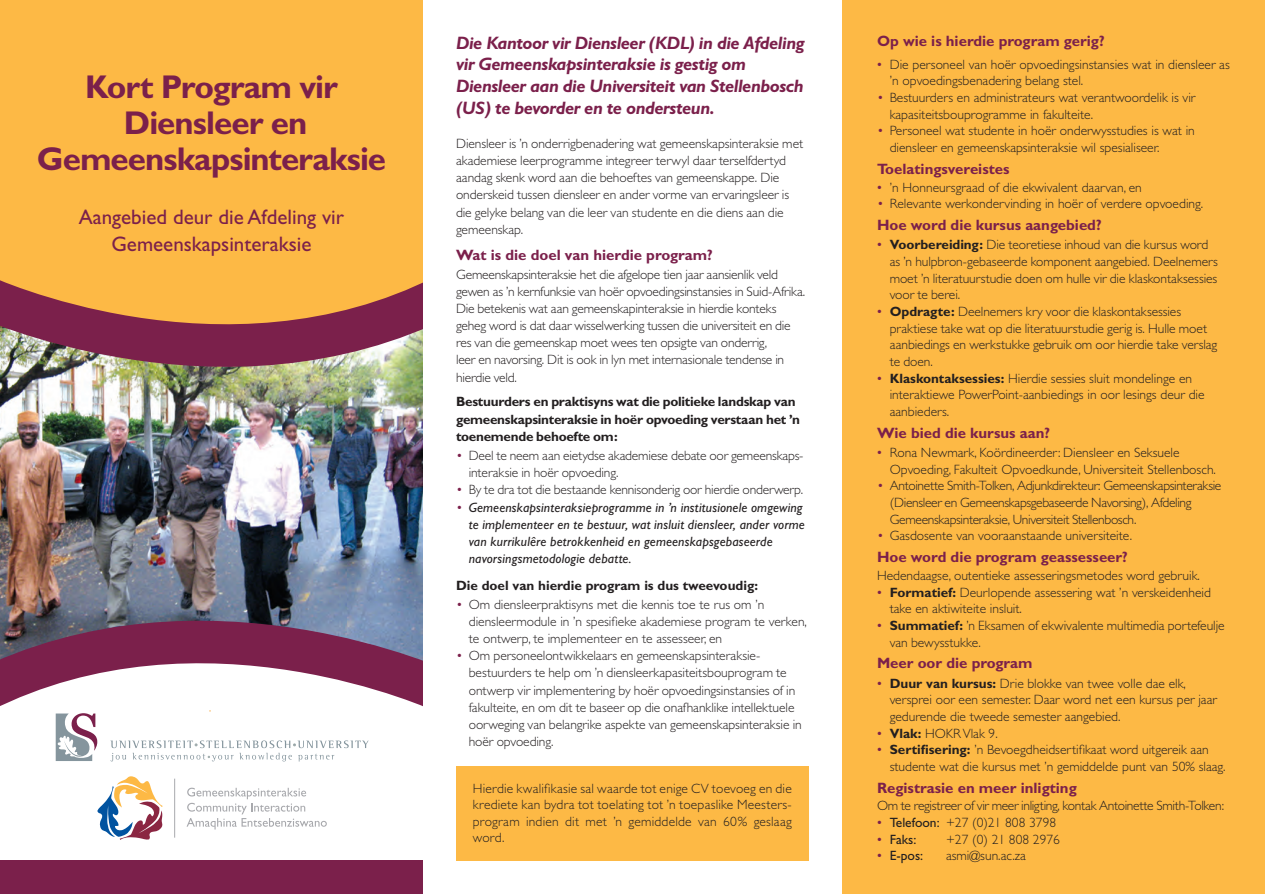
<style>
.page{position:relative;width:1265px;height:894px;background:#fff}
.page>*{position:absolute;margin:0;border:0;box-sizing:border-box;transform-origin:0 0}
.t1{font:700 33px/36px "Gill Sans";letter-spacing:-.03em;color:#7b204b;text-align:center}
.t2{font:21px/27px "Gill Sans";color:#7b204b;text-align:center}
.t3{font:italic 700 18px/21.6px "Gill Sans";letter-spacing:-.025em;color:#7b204b}
.t4{font:700 15px "Gill Sans";color:#7b204b}
.t5{font:300 13.5px/17.1px "Gill Sans";color:#231f20}
.t6{font:300 13.5px/16.6px "Gill Sans";letter-spacing:-.025em;color:#231f20}
.t7{font:italic 13.5px/17.1px "Gill Sans";letter-spacing:.01em;color:#231f20}
.t8{font:700 13.5px/17.1px "Gill Sans";letter-spacing:-.02em;color:#231f20}
.t9{font:700 13.5px "Gill Sans";color:#231f20}
.t10{font:13.5px "Gill Sans";color:#231f20}
.s1{color:#7b204b}
.s2{font-weight:300;font-style:normal;color:#7b204b}
.s3{font-weight:400;color:#7b204b}
.s4{font-weight:700}
.s5{font-weight:400}
</style>
<div class="page">
<img style="left:0;top:465px;width:422px;height:57px">
<div style="left:843px;top:0;width:422px;height:893px;background:#fdb945"></div>
<svg style="left:97px;top:781px;width:66px;height:58px"></svg>
<svg style="left:187px;top:787px;width:140px;height:42px"></svg>
<hr style="left:174px;top:778px;width:1px;height:59px;background:#a8a9ad">
<div style="left:0;top:0;width:422px;height:206px;background:#fdb945"></div>
<img style="left:0;top:522px;width:422px;height:259px">
<img style="left:0;top:206px;width:422px;height:259px">
<div style="left:0;top:860px;width:422px;height:33px;background:#7b204b"></div>
<div style="left:456px;top:765px;width:353px;height:95px;background:#fdb945"></div>
<h1 class="t1" style="left:37px;top:69px;width:351px">Kort Program vir<br>Diensleer en<br>Gemeenskapsinteraksie</h1>
<h2 class="t2" style="left:79px;top:204px;width:267px">Aangebied deur die Afdeling vir<br>Gemeenskapsinteraksie</h2>
<h3 class="t3" style="left:456px;top:32px;width:350px">Die Kantoor vir Diensleer (KDL) in die Afdeling vir Gemeenskapsinteraksie is gestig om Diensleer aan die Universiteit van Stellenbosch (US) te bevorder en te ondersteun.</h3>
<p class="t5" style="left:456px;top:135px;width:349px">Diensleer is ’n onderrigbenadering wat gemeenskapsinteraksie met akademiese leerprogramme integreer terwyl daar terselfdertyd aandag skenk word aan die behoeftes van gemeenskappe. Die onderskeid tussen diensleer en ander vorme van ervaringsleer is die gelyke belang van die leer van studente en die diens aan die gemeenskap.</p>
<p class="t4" style="left:456px;top:246px;width:258px">Wat is die doel van hierdie program?</p>
<p class="t5" style="left:456px;top:265px;width:351px">Gemeenskapsinteraksie het die afgelope tien jaar aansienlik veld gewen as ’n kernfunksie van hoër opvoedingsinstansies in Suid-Afrika.<br>Die betekenis wat aan gemeenskapinteraksie in hierdie konteks geheg word is dat daar wisselwerking tussen die universiteit en die res van die gemeenskap moet wees ten opsigte van onderrig,<br>leer en navorsing. Dit is ook in lyn met internasionale tendense in hierdie veld.</p>
<p class="t8" style="left:456px;top:393px;width:345px">Bestuurders en praktisyns wat die politieke landskap van gemeenskapsinteraksie in hoër opvoeding verstaan het ’n toenemende behoefte om:</p>
<p class="t5" style="left:469px;top:447px;width:336px;text-indent:-13px"><span class="s1">•</span> Deel te neem aan eietydse akademiese debate oor gemeenskaps&shy;interaksie in hoër opvoeding.</p>
<p class="t5" style="left:456px;top:481px;width:349px"><span class="s1">•</span> By te dra tot die bestaande kennisonderig oor hierdie onderwerp.</p>
<p class="t7" style="left:469px;top:498px;width:337px;text-indent:-13px"><span class="s2">•</span> Gemeenskapsinteraksieprogramme in ’n institusionele omgewing te implementeer en te bestuur, wat insluit diensleer, ander vorme van kurrikulêre betrokkenheid en gemeenskapsgebaseerde navorsingsmetodologie debatte.</p>
<p class="t9" style="left:456px;top:577px;width:303px">Die doel van hierdie program is dus tweevoudig:</p>
<p class="t5" style="left:469px;top:595px;width:340px;text-indent:-13px"><span class="s1">•</span> Om diensleerpraktisyns met die kennis toe te rus om ’n diensleermodule in ’n spesifieke akademiese program te verken, te ontwerp, te implementeer en te assesseer, en</p>
<p class="t5" style="left:469px;top:647px;width:334px;text-indent:-13px"><span class="s1">•</span> Om personeelontwikkelaars en gemeenskapsinteraksie&shy;bestuurders te help om ’n diensleerkapasiteitsbouprogram te ontwerp vir implementering by hoër opvoedingsinstansies of in fakulteite, en om dit te baseer op die onafhanklike intellektuele oorweging van belangrike aspekte van gemeenskapsinteraksie in hoër opvoeding.</p>
<p class="t5" style="left:473px;top:780px;width:320px;line-height:16.5px;text-align:justify">Hierdie kwalifikasie sal waarde tot enige CV toevoeg en die krediete kan bydra tot toelating tot ’n toepaslike Meesters&shy;program indien dit met ’n gemiddelde van 60% geslaag word.</p>
<p class="t4" style="left:877px;top:32px;width:229px">Op wie is hierdie program gerig?</p>
<p class="t5" style="left:890px;top:56px;width:342px;line-height:16.6px;text-indent:-13px"><span class="s3">•</span> Die personeel van hoër opvoedingsinstansies wat in diensleer as ’n opvoedingsbenadering belang stel.</p>
<p class="t5" style="left:890px;top:89px;width:307px;line-height:16.6px;text-indent:-13px"><span class="s1">•</span> Bestuurders en administrateurs wat verantwoordelik is vir kapasiteitsbouprogramme in fakulteite.</p>
<p class="t5" style="left:890px;top:123px;width:307px;line-height:16.6px;text-indent:-13px"><span class="s1">•</span> Personeel wat studente in hoër onderwysstudies is wat in diensleer en gemeenskapsinteraksie wil spesialiseer.</p>
<p class="t4" style="left:877px;top:160px;width:134px">Toelatingsvereistes</p>
<p class="t5" style="left:877px;top:179px;width:266px"><span class="s3">•</span> ’n Honneursgraad of die ekwivalent daarvan, en</p>
<p class="t5" style="left:877px;top:195px;width:328px"><span class="s1">•</span> Relevante werkondervinding in hoër of verdere opvoeding.</p>
<p class="t4" style="left:877px;top:216px;width:226px">Hoe word die kursus aangebied?</p>
<p class="t5" style="left:890px;top:236px;width:329px;line-height:16.6px;text-indent:-13px"><span class="s3">•</span> <span class="s4">Voorbereiding:</span> Die teoretiese inhoud van die kursus word as ’n hulpbron-gebaseerde komponent aangebied. Deelnemers moet ’n literatuurstudie doen om hulle vir die klaskontaksessies voor te berei.</p>
<p class="t5" style="left:890px;top:303px;width:329px;line-height:16.6px;text-indent:-13px"><span class="s3">•</span> <span class="s4">Opdragte:</span> Deelnemers kry voor die klaskontaksessies praktiese take wat op die literatuurstudie gerig is. Hulle moet aanbiedings en werkstukke gebruik om oor hierdie take verslag te doen.</p>
<p class="t5" style="left:890px;top:370px;width:316px;line-height:16.6px;text-indent:-13px"><span class="s3">•</span> <span class="s4">Klaskontaksessies:</span> Hierdie sessies sluit mondelinge en interaktiewe PowerPoint-aanbiedings in oor lesings deur die aanbieders.</p>
<p class="t4" style="left:877px;top:423px;width:175px">Wie bied die kursus aan?</p>
<p class="t5" style="left:890px;top:444px;width:328px;line-height:16.6px;text-indent:-13px"><span class="s3">•</span> Rona Newmark, Koördineerder: Diensleer en Seksuele<br>Opvoeding, Fakulteit Opvoedkunde, Universiteit Stellenbosch.</p>
<p class="t6" style="left:890px;top:477px;width:333px;text-indent:-13px"><span class="s1">•</span> Antoinette Smith-Tolken, Adjunkdirekteur: Gemeenskapsinteraksie (Diensleer en Gemeenskapsgebaseerde Navorsing), Afdeling<br>Gemeenskapsinteraksie, Universiteit Stellenbosch.</p>
<p class="t5" style="left:877px;top:527px;width:257px"><span class="s1">•</span> Gasdosente van vooraanstaande universiteite.</p>
<p class="t4" style="left:877px;top:548px;width:252px">Hoe word die program geassesseer?</p>
<p class="t5" style="left:877px;top:567px;width:324px">Hedendaagse, outentieke assesseringsmetodes word gebruik.</p>
<p class="t5" style="left:890px;top:584px;width:323px;line-height:16.6px;text-indent:-13px"><span class="s3">•</span> <span class="s4">Formatief:</span> Deurlopende assessering wat ’n verskeidenheid take en aktiwiteite insluit.</p>
<p class="t5" style="left:890px;top:617px;width:336px;line-height:16.6px;text-indent:-13px"><span class="s3">•</span> <span class="s4">Summatief:</span> ’n Eksamen of ekwivalente multimedia portefeulje van bewysstukke.</p>
<p class="t4" style="left:877px;top:654px;width:157px">Meer oor die program</p>
<p class="t5" style="left:890px;top:674px;width:329px;line-height:16.6px;text-indent:-13px"><span class="s3">•</span> <span class="s4">Duur van kursus:</span> Drie blokke van twee volle dae elk, versprei oor een semester. Daar word net een kursus per jaar gedurende die tweede semester aangebied.</p>
<p class="t5" style="left:877px;top:724px;width:122px"><span class="s3">•</span> <span class="s4">Vlak:</span> HOKR Vlak 9.</p>
<p class="t5" style="left:890px;top:741px;width:337px;line-height:16.6px;text-indent:-13px"><span class="s3">•</span> <span class="s4">Sertifisering:</span> ’n Bevoegdheidsertifikaat word uitgereik aan studente wat die kursus met ’n gemiddelde punt van 50% slaag.</p>
<p class="t4" style="left:877px;top:778px;width:201px">Registrasie en meer inligting</p>
<p class="t6" style="left:877px;top:797px;width:349px">Om te registreer of vir meer inligting, kontak Antoinette Smith-Tolken:</p>
<p class="t5" style="left:877px;top:814px;width:181px"><span class="s3">•</span> <span class="s5">Telefoon:</span> +27 (0)21 808 3798</p>
<p class="t10" style="left:877px;top:831px;width:41px"><span class="s1">•</span> Faks:</p>
<p class="t5" style="left:946px;top:830px;width:115px">+27 (0) 21 808 2976</p>
<p class="t10" style="left:877px;top:848px;width:48px"><span class="s1">•</span> E-pos:</p>
<p class="t5" style="left:946px;top:847px;width:81px">asmi@sun.ac.za</p>
</div>
